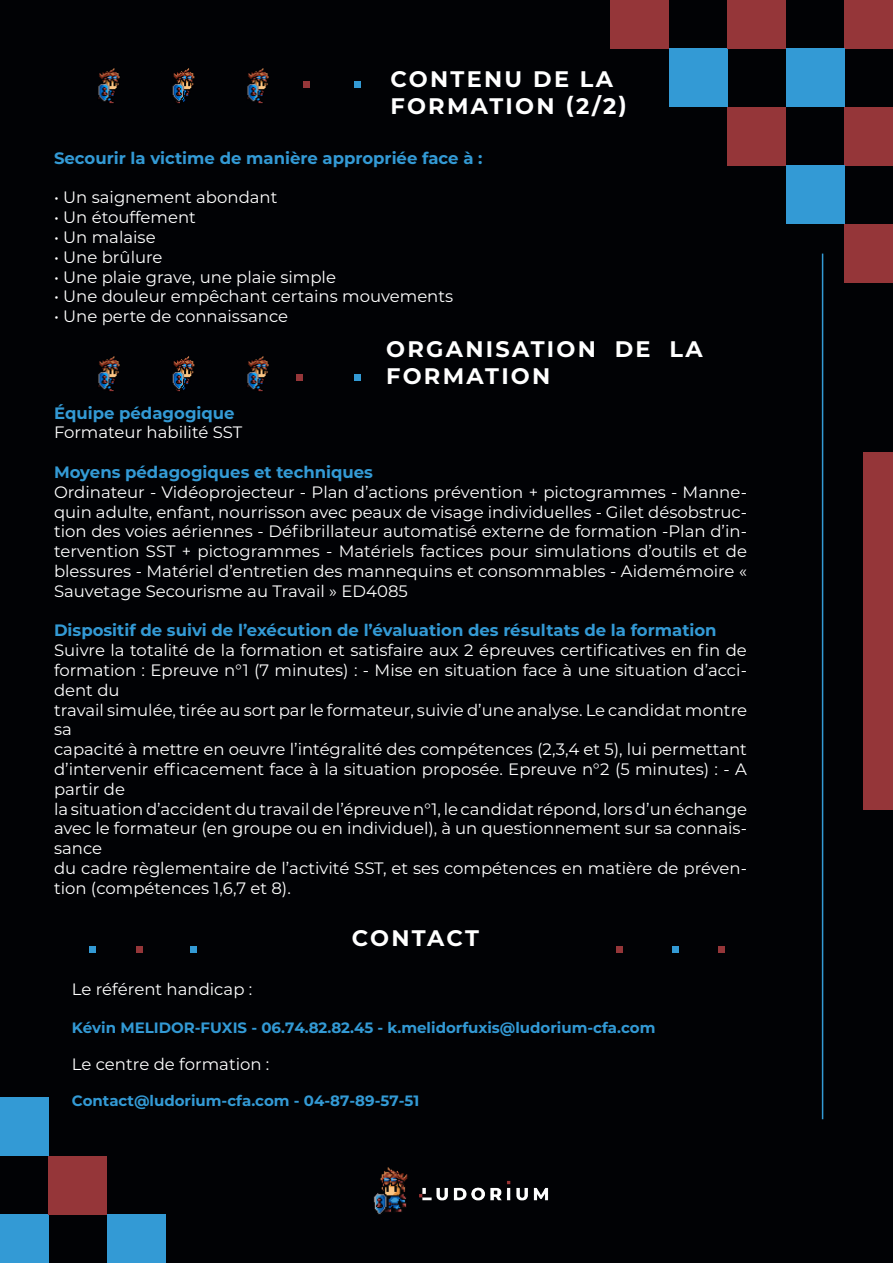
<style>
.page{position:relative;width:893px;height:1263px;background:#010205}
.page>*{position:absolute;margin:0;border:0;box-sizing:border-box;transform-origin:0 0}
.t1{font:700 22.5px/27px "Montserrat";letter-spacing:.1em;color:#fff}
.t2{font:16.5px/19.8px "Montserrat";color:#fff;text-align:justify}
.t3{font:700 16.5px "Montserrat";color:#339ad5}
.t4{font:700 15px "Montserrat";color:#339ad5}
</style>
<div class="page">
<div style="left:727px;top:107px;width:59px;height:59px;background:#953639"></div>
<div style="left:845px;top:107px;width:48px;height:59px;background:#953639"></div>
<div style="left:845px;top:0;width:48px;height:48px;background:#953639"></div>
<div style="left:845px;top:224px;width:48px;height:59px;background:#953639"></div>
<div style="left:669px;top:48px;width:58px;height:59px;background:#339ad5"></div>
<div style="left:786px;top:48px;width:59px;height:59px;background:#339ad5"></div>
<div style="left:786px;top:166px;width:59px;height:58px;background:#339ad5"></div>
<div style="left:610px;top:0;width:59px;height:48px;background:#953639"></div>
<div style="left:727px;top:0;width:59px;height:48px;background:#953639"></div>
<div style="left:354px;top:81px;width:7px;height:6px;background:#339ad5"></div>
<div style="left:354px;top:374px;width:7px;height:7px;background:#339ad5"></div>
<div style="left:303px;top:81px;width:7px;height:6px;background:#953639"></div>
<div style="left:296px;top:374px;width:7px;height:7px;background:#953639"></div>
<img style="left:172px;top:68px;width:23px;height:36px">
<img style="left:172px;top:356px;width:23px;height:36px">
<img style="left:247px;top:68px;width:22px;height:36px">
<img style="left:247px;top:356px;width:22px;height:36px">
<img style="left:98px;top:68px;width:22px;height:36px">
<img style="left:98px;top:356px;width:22px;height:36px">
<div style="left:864px;top:453px;width:29px;height:357px;background:#953639"></div>
<hr style="left:822px;top:254px;width:1px;height:865px;background:#339ad5">
<div style="left:190px;top:946px;width:7px;height:6px;background:#339ad5"></div>
<div style="left:718px;top:946px;width:7px;height:6px;background:#953639"></div>
<div style="left:89px;top:946px;width:7px;height:6px;background:#339ad5"></div>
<svg style="left:617px;top:946px;width:6px;height:6px"></svg>
<div style="left:136px;top:946px;width:7px;height:6px;background:#953639"></div>
<svg style="left:672px;top:946px;width:6px;height:6px"></svg>
<img style="left:373px;top:1167px;width:176px;height:48px">
<div style="left:0;top:1097px;width:48px;height:59px;background:#339ad5"></div>
<div style="left:0;top:1215px;width:48px;height:48px;background:#339ad5"></div>
<div style="left:48px;top:1156px;width:59px;height:59px;background:#953639"></div>
<div style="left:107px;top:1215px;width:59px;height:48px;background:#339ad5"></div>
<p class="t1" style="left:391px;top:64px;width:238px">CONTENU DE LA<br>FORMATION (2/2)</p>
<p class="t3" style="left:54px;top:146px;width:430px">Secourir la victime de manière appropriée face à :</p>
<p class="t2" style="left:54px;top:187px;width:225px">• Un saignement abondant</p>
<p class="t2" style="left:54px;top:207px;width:143px">• Un étouffement</p>
<p class="t2" style="left:54px;top:227px;width:103px">• Un malaise</p>
<p class="t2" style="left:54px;top:246px;width:110px">• Une brûlure</p>
<p class="t2" style="left:54px;top:266px;width:283px">• Une plaie grave, une plaie simple</p>
<p class="t2" style="left:54px;top:286px;width:401px">• Une douleur empêchant certains mouvements</p>
<p class="t2" style="left:54px;top:306px;width:236px">• Une perte de connaissance</p>
<p class="t1" style="left:386px;top:335px;width:318px">ORGANISATION DE LA<br>FORMATION</p>
<p class="t3" style="left:54px;top:401px;width:182px">Équipe pédagogique</p>
<p class="t2" style="left:54px;top:422px;width:190px">Formateur habilité SST</p>
<p class="t3" style="left:54px;top:460px;width:321px">Moyens pédagogiques et techniques</p>
<p class="t2" style="left:54px;top:481px;width:694px">Ordinateur - Vidéoprojecteur - Plan d’actions prévention + pictogrammes - Manne&shy;quin adulte, enfant, nourrisson avec peaux de visage individuelles - Gilet désobstruc&shy;tion des voies aériennes - Défibrillateur automatisé externe de formation -Plan d’in&shy;tervention SST + pictogrammes - Matériels factices pour simulations d’outils et de blessures - Matériel d’entretien des mannequins et consommables - Aidemémoire « Sauvetage Secourisme au Travail » ED4085</p>
<p class="t3" style="left:54px;top:619px;width:664px">Dispositif de suivi de l’exécution de l’évaluation des résultats de la formation</p>
<p class="t2" style="left:54px;top:640px;width:694px">Suivre la totalité de la formation et satisfaire aux 2 épreuves certificatives en fin de formation : Epreuve n°1 (7 minutes) : - Mise en situation face à une situation d’acci&shy;dent du</p>
<p class="t2" style="left:54px;top:699px;width:694px">travail simulée, tirée au sort par le formateur, suivie d’une analyse. Le candidat montre sa</p>
<p class="t2" style="left:54px;top:739px;width:694px">capacité à mettre en oeuvre l’intégralité des compétences (2,3,4 et 5), lui permettant d’intervenir efficacement face à la situation proposée. Epreuve n°2 (5 minutes) : - A partir de</p>
<p class="t2" style="left:54px;top:798px;width:694px">la situation d’accident du travail de l’épreuve n°1, le candidat répond, lors d’un échange</p>
<p class="t2" style="left:54px;top:818px;width:694px">avec le formateur (en groupe ou en individuel), à un questionnement sur sa connais&shy;sance</p>
<p class="t2" style="left:54px;top:858px;width:694px">du cadre règlementaire de l’activité SST, et ses compétences en matière de préven&shy;tion (compétences 1,6,7 et 8).</p>
<p class="t1" style="left:352px;top:923px;width:129px">CONTACT</p>
<p class="t2" style="left:72px;top:979px;width:182px">Le référent handicap :</p>
<p class="t4" style="left:72px;top:1016px;width:585px">Kévin MELIDOR-FUXIS - 06.74.82.82.45 - k.melidorfuxis@ludorium-cfa.com</p>
<p class="t2" style="left:72px;top:1054px;width:199px">Le centre de formation :</p>
<p class="t4" style="left:72px;top:1090px;width:349px">Contact@ludorium-cfa.com - 04-87-89-57-51</p>
</div>
